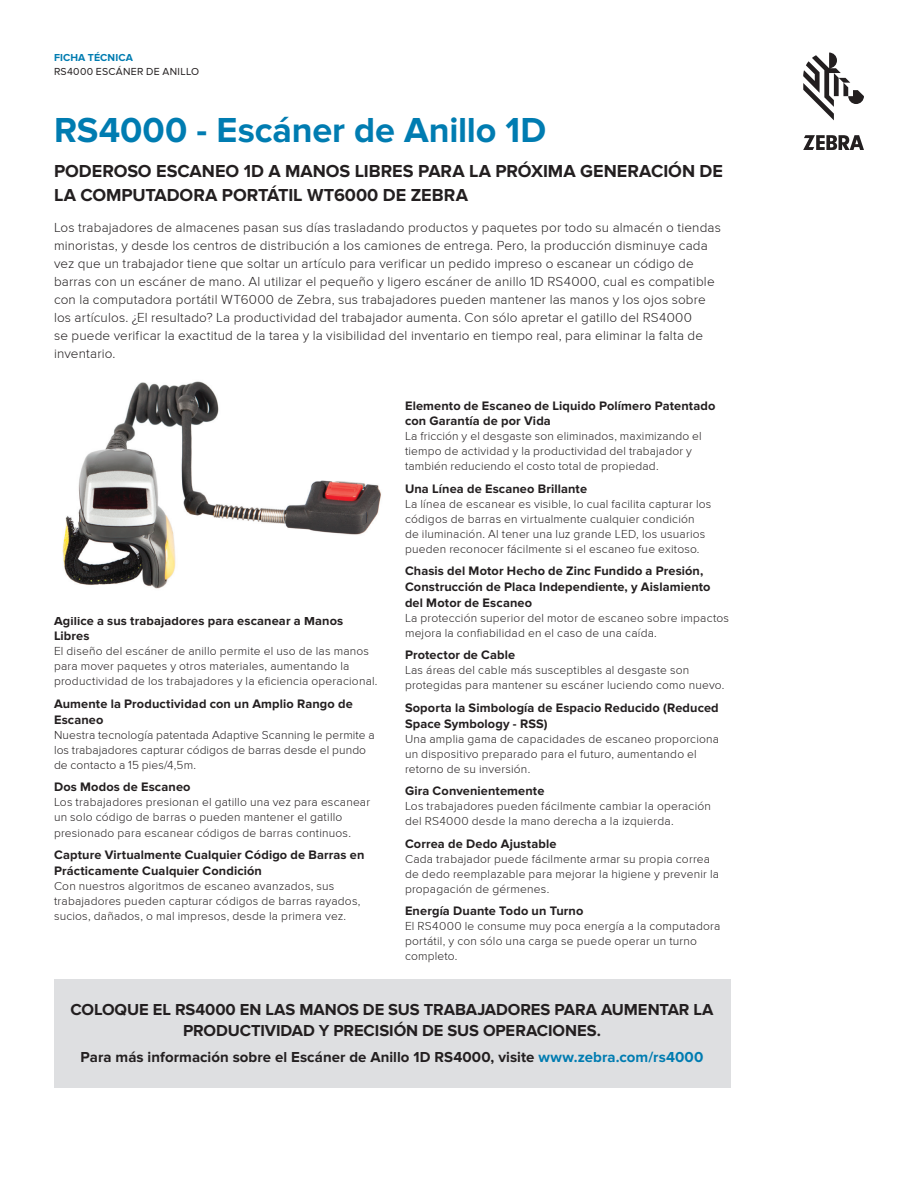
<style>
.page{position:relative;width:918px;height:1188px;background:#fff}
.page>*{position:absolute;margin:0;border:0;box-sizing:border-box;transform-origin:0 0}
.Cover_Headline{font:700 36px "Proxima Nova";letter-spacing:-.005em;color:#007cb1}
.Cover_Subhead{font:700 18px/24px "Proxima Nova";color:#231f20}
.CTA-Market_Statement{font:700 16.5px/21px "Proxima Nova";letter-spacing:-.005em;color:#231f20;text-align:center}
.CTA-Call_To_Action{font:700 15px "Proxima Nova";letter-spacing:.005em;color:#231f20}
.Intro_Body{font:300 13.5px/18px "Proxima Nova";letter-spacing:.01em;color:#231f20}
.Body_Subhead_Black_n{font:700 12.75px/15.8px "Proxima Nova";letter-spacing:.01em;color:#231f20}
.Body{font:300 12px/15px "Proxima Nova";letter-spacing:.015em;color:#231f20}
.t1{font:10.5px "Proxima Nova";letter-spacing:.03em;color:#231f20}
.t2{font:700 10.5px "Proxima Nova";letter-spacing:.01em;color:#007cb1}
.s1{color:#007cb1}
</style>
<div class="page">
<img style="left:62px;top:381px;width:319px;height:208px">
<svg style="left:803px;top:53px;width:61px;height:67px"></svg>
<svg style="left:803px;top:135px;width:61px;height:15px"></svg>
<div style="left:54px;top:979px;width:676px;height:109px;background:#dedfe1"></div>
<p class="t2" style="left:54px;top:51px;width:80px">FICHA TÉCNICA</p>
<p class="t1" style="left:54px;top:66px;width:147px">RS4000 ESCÁNER DE ANILLO</p>
<p class="Cover_Headline" style="left:54px;top:109px;width:494px">RS4000 - Escáner de Anillo 1D</p>
<p class="Cover_Subhead" style="left:54px;top:159px;width:670px">PODEROSO ESCANEO 1D A MANOS LIBRES PARA LA PRÓXIMA GENERACIÓN DE<br>LA COMPUTADORA PORTÁTIL WT6000 DE ZEBRA</p>
<p class="Intro_Body" style="left:54px;top:219px;width:669px">Los trabajadores de almacenes pasan sus días trasladando productos y paquetes por todo su almacén o tiendas minoristas, y desde los centros de distribución a los camiones de entrega. Pero, la producción disminuye cada vez que un trabajador tiene que soltar un artículo para verificar un pedido impreso o escanear un código de barras con un escáner de mano. Al utilizar el pequeño y ligero escáner de anillo 1D RS4000, cual es compatible con la computadora portátil WT6000 de Zebra, sus trabajadores pueden mantener las manos y los ojos sobre los artículos. ¿El resultado? La productividad del trabajador aumenta. Con sólo apretar el gatillo del RS4000<br>se puede verificar la exactitud de la tarea y la visibilidad del inventario en tiempo real, para eliminar la falta de inventario.</p>
<p class="Body_Subhead_Black_n" style="left:54px;top:613px;width:291px">Agilice a sus trabajadores para escanear a Manos<br>Libres</p>
<p class="Body" style="left:54px;top:644px;width:325px">El diseño del escáner de anillo permite el uso de las manos para mover paquetes y otros materiales, aumentando la productividad de los trabajadores y la eficiencia operacional.</p>
<p class="Body_Subhead_Black_n" style="left:54px;top:696px;width:300px">Aumente la Productividad con un Amplio Rango de<br>Escaneo</p>
<p class="Body" style="left:54px;top:728px;width:322px">Nuestra tecnología patentada Adaptive Scanning le permite a los trabajadores capturar códigos de barras desde el pundo de contacto a 15 pies/4,5m.</p>
<p class="Body_Subhead_Black_n" style="left:54px;top:780px;width:138px">Dos Modos de Escaneo</p>
<p class="Body" style="left:54px;top:795px;width:318px">Los trabajadores presionan el gatillo una vez para escanear un solo código de barras o pueden mantener el gatillo presionado para escanear códigos de barras continuos.</p>
<p class="Body_Subhead_Black_n" style="left:54px;top:848px;width:312px">Capture Virtualmente Cualquier Código de Barras en<br>Prácticamente Cualquier Condición</p>
<p class="Body" style="left:54px;top:879px;width:308px">Con nuestros algoritmos de escaneo avanzados, sus trabajadores pueden capturar códigos de barras rayados, sucios, dañados, o mal impresos, desde la primera vez.</p>
<p class="Body_Subhead_Black_n" style="left:405px;top:398px;width:312px">Elemento de Escaneo de Liquido Polímero Patentado con Garantía de por Vida</p>
<p class="Body" style="left:405px;top:429px;width:298px">La fricción y el desgaste son eliminados, maximizando el tiempo de actividad y la productividad del trabajador y también reduciendo el costo total de propiedad.</p>
<p class="Body_Subhead_Black_n" style="left:405px;top:481px;width:184px">Una Línea de Escaneo Brillante</p>
<p class="Body" style="left:405px;top:497px;width:308px">La línea de escanear es visible, lo cual facilita capturar los códigos de barras en virtualmente cualquier condición de iluminación. Al tener una luz grande LED, los usuarios pueden reconocer fácilmente si el escaneo fue exitoso.</p>
<p class="Body_Subhead_Black_n" style="left:405px;top:564px;width:307px">Chasis del Motor Hecho de Zinc Fundido a Presión,<br>Construcción de Placa Independiente, y Aislamiento del Motor de Escaneo</p>
<p class="Body" style="left:405px;top:611px;width:326px">La protección superior del motor de escaneo sobre impactos mejora la confiabilidad en el caso de una caída.</p>
<p class="Body_Subhead_Black_n" style="left:405px;top:648px;width:112px">Protector de Cable</p>
<p class="Body" style="left:405px;top:663px;width:321px">Las áreas del cable más susceptibles al desgaste son protegidas para mantener su escáner luciendo como nuevo.</p>
<p class="Body_Subhead_Black_n" style="left:405px;top:700px;width:315px">Soporta la Simbología de Espacio Reducido (Reduced<br>Space Symbology - RSS)</p>
<p class="Body" style="left:405px;top:731px;width:316px">Una amplia gama de capacidades de escaneo proporciona un dispositivo preparado para el futuro, aumentando el retorno de su inversión.</p>
<p class="Body_Subhead_Black_n" style="left:405px;top:784px;width:141px">Gira Convenientemente</p>
<p class="Body" style="left:405px;top:799px;width:308px">Los trabajadores pueden fácilmente cambiar la operación del RS4000 desde la mano derecha a la izquierda.</p>
<p class="Body_Subhead_Black_n" style="left:405px;top:836px;width:153px">Correa de Dedo Ajustable</p>
<p class="Body" style="left:405px;top:851px;width:316px">Cada trabajador puede fácilmente armar su propia correa de dedo reemplazable para mejorar la higiene y prevenir la propagación de gérmenes.</p>
<p class="Body_Subhead_Black_n" style="left:405px;top:904px;width:180px">Energía Duante Todo un Turno</p>
<p class="Body" style="left:405px;top:919px;width:317px">El RS4000 le consume muy poca energía a la computadora portátil, y con sólo una carga se puede operar un turno completo.</p>
<p class="CTA-Market_Statement" style="left:70px;top:1000px;width:645px">COLOQUE EL RS4000 EN LAS MANOS DE SUS TRABAJADORES PARA AUMENTAR LA<br>PRODUCTIVIDAD Y PRECISIÓN DE SUS OPERACIONES.</p>
<p class="CTA-Call_To_Action" style="left:81px;top:1049px;width:624px">Para más información sobre el Escáner de Anillo 1D RS4000, visite <span class="s1">www.zebra.com/rs4000</span></p>
</div>
